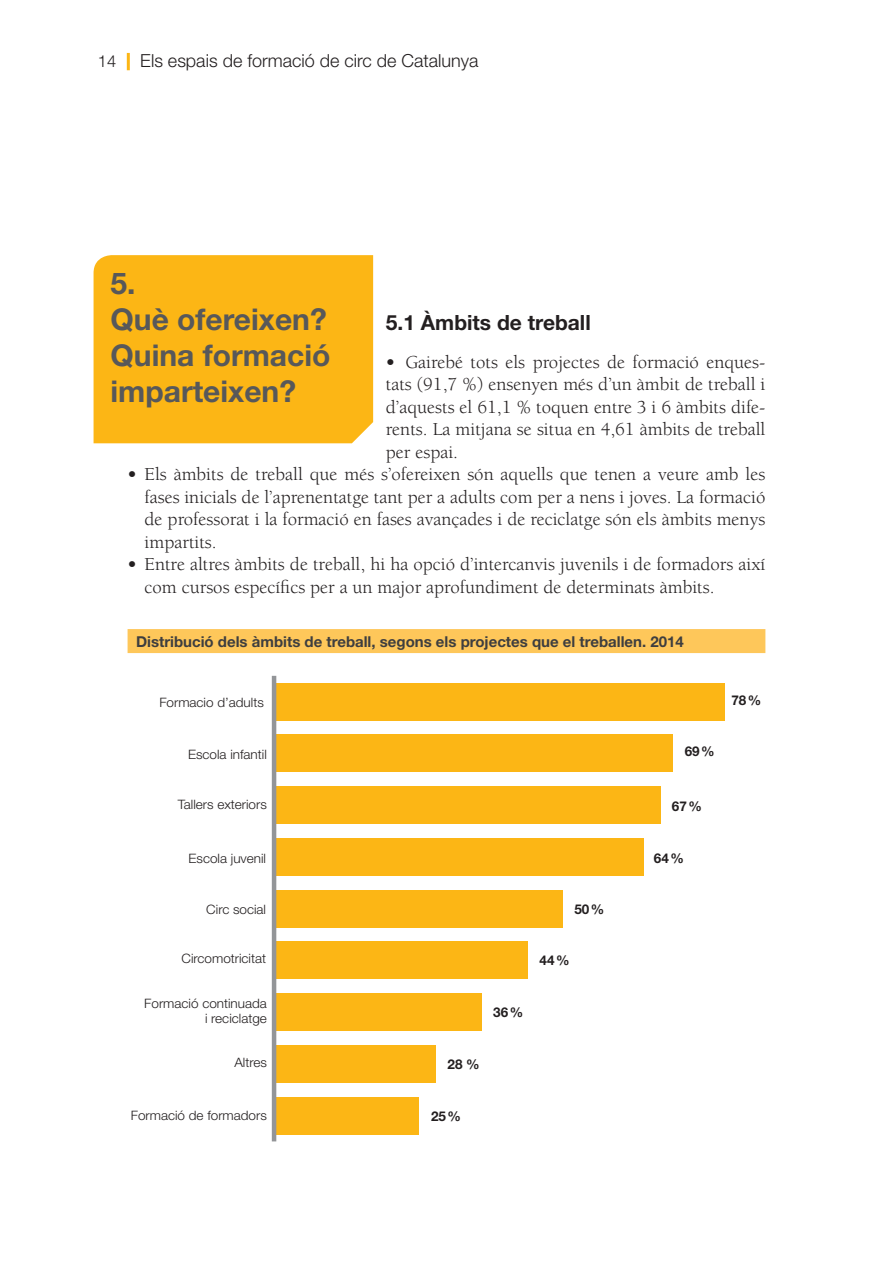
<style>
.page{position:relative;width:893px;height:1263px;background:#fff}
.page>*{position:absolute;margin:0;border:0;box-sizing:border-box;transform-origin:0 0}
.t1{font:700 30px/36px "Helvetica Neue LT Std";color:#57585a}
.titol_02{font:700 21px "Helvetica Neue LT Std";color:#231f20}
.t2{font:18.75px/22.5px "Berkeley Std";color:#231f20;text-align:justify}
.t3{font:300 18px "Helvetica Neue LT Std";color:#231f20}
.t4{font:300 16.5px "Helvetica Neue LT Std";color:#231f20}
.titol_Figura{font:700 15px "Helvetica Neue LT Std";color:#3e3e3f}
.t5{font:700 13.5px "Helvetica Neue LT Std";color:#231f20}
.t6{font:300 12.9px/15.6px "Helvetica Neue LT Std";color:#231f20;text-align:right;scale:1.04 1}
.s1{font-weight:700}
</style>
<div class="page">
<hr style="left:127px;top:53px;width:3px;height:17px;background:#fcb615">
<div style="left:128px;top:629px;width:637px;height:24px;background:#fec75a"></div>
<div style="left:274px;top:1097px;width:144px;height:37px;background:#fcb615"></div>
<div style="left:274px;top:1045px;width:162px;height:37px;background:#fcb615"></div>
<div style="left:274px;top:993px;width:208px;height:38px;background:#fcb615"></div>
<div style="left:274px;top:942px;width:254px;height:37px;background:#fcb615"></div>
<div style="left:274px;top:890px;width:288px;height:37px;background:#fcb615"></div>
<div style="left:274px;top:838px;width:369px;height:37px;background:#fcb615"></div>
<div style="left:274px;top:786px;width:387px;height:38px;background:#fcb615"></div>
<div style="left:274px;top:735px;width:398px;height:37px;background:#fcb615"></div>
<div style="left:274px;top:683px;width:450px;height:37px;background:#fcb615"></div>
<hr style="left:272px;top:676px;width:4px;height:465px;background:#939598">
<div style="left:94px;top:255px;width:279px;height:188px;background:#fcb615"></div>
<p class="t4" style="left:98px;top:51px;width:20px">14</p>
<p class="t3" style="left:140px;top:50px;width:340px">Els espais de formació de circ de Catalunya</p>
<p class="t1" style="left:111px;top:264px;width:221px">5.<br>Què ofereixen?<br>Quina formació imparteixen?</p>
<p class="titol_02" style="left:386px;top:310px;width:206px">5.1 Àmbits de treball</p>
<p class="t2" style="left:386px;top:351px;width:381px"><span class="s1">•</span> Gairebé tots els projectes de formació enques&shy;tats (91,7 %) ensenyen més d’un àmbit de treball i d’aquests el 61,1 % toquen entre 3 i 6 àmbits dife&shy;rents. La mitjana se situa en 4,61 àmbits de treball per espai.</p>
<p class="t2" style="left:145px;top:463px;width:622px;text-indent:-17px"><span class="s1">•</span> Els àmbits de treball que més s’ofereixen són aquells que tenen a veure amb les fases inicials de l’aprenentatge tant per a adults com per a nens i joves. La formació de professorat i la formació en fases avançades i de reciclatge són els àmbits menys impartits.</p>
<p class="t2" style="left:145px;top:553px;width:622px;text-indent:-17px"><span class="s1">•</span> Entre altres àmbits de treball, hi ha opció d’intercanvis juvenils i de formadors així com cursos específics per a un major aprofundiment de determinats àmbits.</p>
<p class="titol_Figura" style="left:136px;top:632px;width:549px">Distribució dels àmbits de treball, segons els projectes que el treballen. 2014</p>
<p class="t6" style="left:159px;top:694px;width:102px">Formacio d’adults</p>
<p class="t5" style="left:731px;top:692px;width:32px">78 %</p>
<p class="t5" style="left:685px;top:743px;width:32px">69 %</p>
<p class="t6" style="left:188px;top:746px;width:77px">Escola infantil</p>
<p class="t6" style="left:178px;top:796px;width:87px">Tallers exteriors</p>
<p class="t5" style="left:672px;top:798px;width:32px">67 %</p>
<p class="t6" style="left:189px;top:850px;width:76px">Escola juvenil</p>
<p class="t5" style="left:654px;top:850px;width:32px">64 %</p>
<p class="t6" style="left:206px;top:901px;width:59px">Circ social</p>
<p class="t5" style="left:574px;top:901px;width:32px">50 %</p>
<p class="t6" style="left:182px;top:950px;width:83px">Circomotricitat</p>
<p class="t5" style="left:540px;top:952px;width:32px">44 %</p>
<p class="t6" style="left:144px;top:995px;width:119px">Formació continuada i reciclatge</p>
<p class="t5" style="left:493px;top:1004px;width:32px">36 %</p>
<p class="t6" style="left:234px;top:1054px;width:33px">Altres</p>
<p class="t5" style="left:448px;top:1056px;width:34px">28 %</p>
<p class="t6" style="left:131px;top:1107px;width:132px">Formació de formadors</p>
<p class="t5" style="left:431px;top:1107px;width:32px">25 %</p>
</div>
